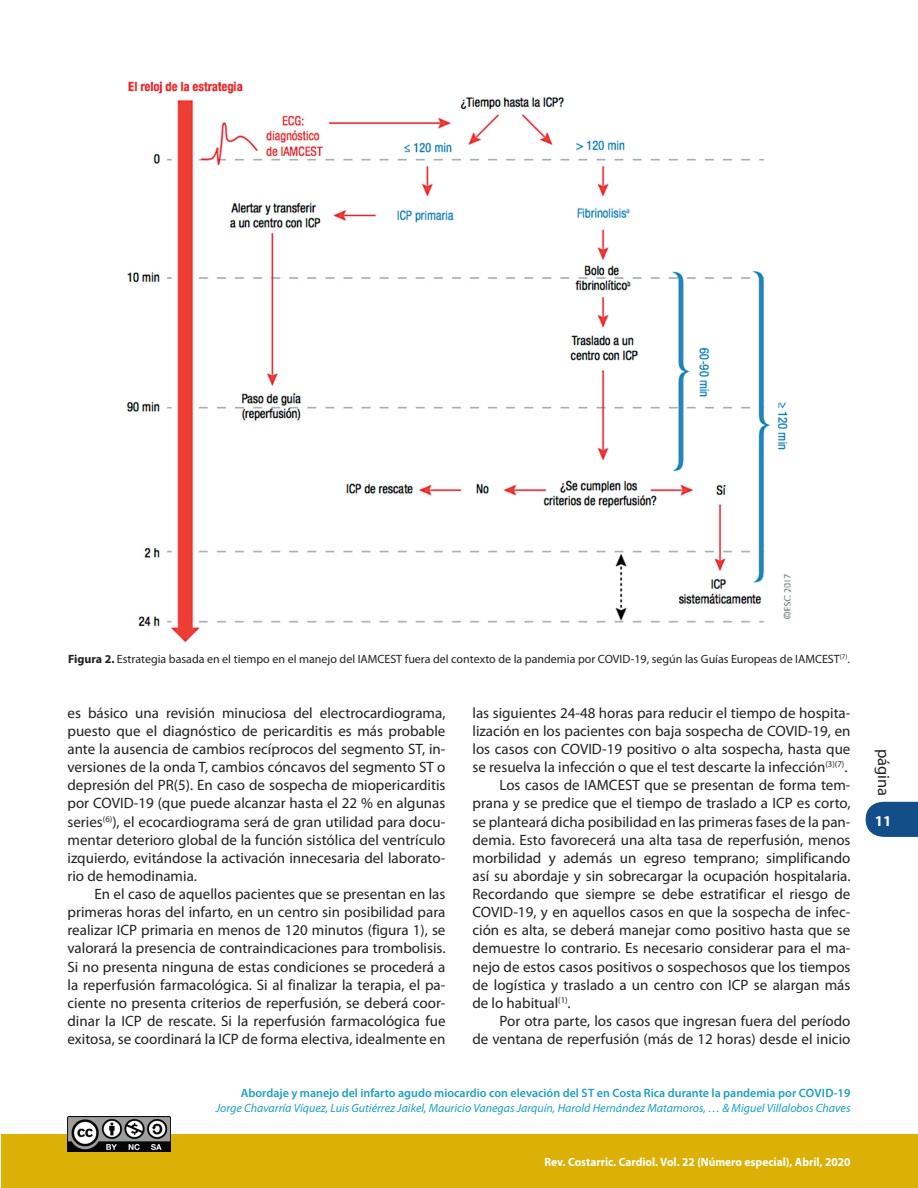
<style>
.page{position:relative;width:918px;height:1188px;background:#fff}
.page>*{position:absolute;margin:0;border:0;box-sizing:border-box;transform-origin:0 0}
.t1{font:16.5px "Myriad Pro";color:#231f20}
._00-Texto_Normal{font:15px/18.1px "Myriad Pro";color:#231f20;text-align:justify}
.t2{font:700 15px "Myriad Pro";color:#fff}
._08_1-Pie_de_página{font:600 12.15px "Myriad Pro";color:#18a1c1}
._16-Pie_de_Figura{font:12px "Myriad Pro";color:#231f20}
._09_1-Pie_de_página{font:italic 12px "Myriad Pro";color:#18a1c1}
.t3{font:700 12px "Myriad Pro";color:#fff;scale:.95 1}
.s1{font-weight:700}
</style>
<div class="page">
<svg style="left:866px;top:801px;width:52px;height:36px"></svg>
<div style="left:1px;top:1134px;width:917px;height:54px;background:#dbb108"></div>
<img style="left:68px;top:1116px;width:102px;height:36px">
<img style="left:126px;top:81px;width:665px;height:562px">
<p class="_16-Pie_de_Figura" style="left:68px;top:652px;width:783px"><span class="s1">Figura 2.</span> Estrategia basada en el tiempo en el manejo del IAMCEST fuera del contexto de la pandemia por COVID-19, según las Guías Europeas de IAMCEST<sup>(7)</sup>.</p>
<p class="_00-Texto_Normal" style="left:68px;top:703px;width:380px">es básico una revisión minuciosa del electrocardiograma, puesto que el diagnóstico de pericarditis es más probable ante la ausencia de cambios recíprocos del segmento ST, in&shy;versiones de la onda T, cambios cóncavos del segmento ST o depresión del PR(5). En caso de sospecha de miopericarditis por COVID-19 (que puede alcanzar hasta el 22 % en algunas series<sup>(6)</sup>), el ecocardiograma será de gran utilidad para docu&shy;mentar deterioro global de la función sistólica del ventrículo izquierdo, evitándose la activación innecesaria del laborato&shy;rio de hemodinamia.</p>
<p class="_00-Texto_Normal" style="left:68px;top:885px;width:380px;text-indent:27px">En el caso de aquellos pacientes que se presentan en las primeras horas del infarto, en un centro sin posibilidad para realizar ICP primaria en menos de 120 minutos (figura 1), se valorará la presencia de contraindicaciones para trombolisis.<br>Si no presenta ninguna de estas condiciones se procederá a la reperfusión farmacológica. Si al finalizar la terapia, el pa&shy;ciente no presenta criterios de reperfusión, se deberá coor&shy;dinar la ICP de rescate. Si la reperfusión farmacológica fue exitosa, se coordinará la ICP de forma electiva, idealmente en</p>
<p class="_00-Texto_Normal" style="left:472px;top:703px;width:380px">las siguientes 24-48 horas para reducir el tiempo de hospita&shy;lización en los pacientes con baja sospecha de COVID-19, en los casos con COVID-19 positivo o alta sospecha, hasta que se resuelva la infección o que el test descarte la infección<sup>(3)(7)</sup>.</p>
<p class="_00-Texto_Normal" style="left:472px;top:776px;width:380px;text-indent:27px">Los casos de IAMCEST que se presentan de forma tem&shy;prana y se predice que el tiempo de traslado a ICP es corto, se planteará dicha posibilidad en las primeras fases de la pan&shy;demia. Esto favorecerá una alta tasa de reperfusión, menos morbilidad y además un egreso temprano; simplificando así su abordaje y sin sobrecargar la ocupación hospitalaria.<br>Recordando que siempre se debe estratificar el riesgo de COVID-19, y en aquellos casos en que la sospecha de infec&shy;ción es alta, se deberá manejar como positivo hasta que se demuestre lo contrario. Es necesario considerar para el ma&shy;nejo de estos casos positivos o sospechosos que los tiempos de logística y traslado a un centro con ICP se alargan más de lo habitual<sup>(1)</sup>.</p>
<p class="_00-Texto_Normal" style="left:472px;top:1012px;width:379px;text-align:right">Por otra parte, los casos que ingresan fuera del período<br>de ventana de reperfusión (más de 12 horas) desde el inicio</p>
<p class="_08_1-Pie_de_página" style="left:241px;top:1085px;width:611px">Abordaje y manejo del infarto agudo miocardio con elevación del ST en Costa Rica durante la pandemia por COVID-19</p>
<p class="_09_1-Pie_de_página" style="left:216px;top:1101px;width:636px">Jorge Chavarría Víquez, Luis Gutiérrez Jaikel, Mauricio Vanegas Jarquín, Harold Hernández Matamoros, … &amp; Miguel Villalobos Chaves</p>
<p class="t3" style="left:544px;top:1154px;width:324px">Rev. Costarric. Cardiol. Vol. 22 (Número especial), Abril, 2020</p>
<p class="t1" style="left:894px;top:749px;width:49px;rotate:90deg">página</p>
<p class="t2" style="left:875px;top:811px;width:18px">11</p>
</div>
